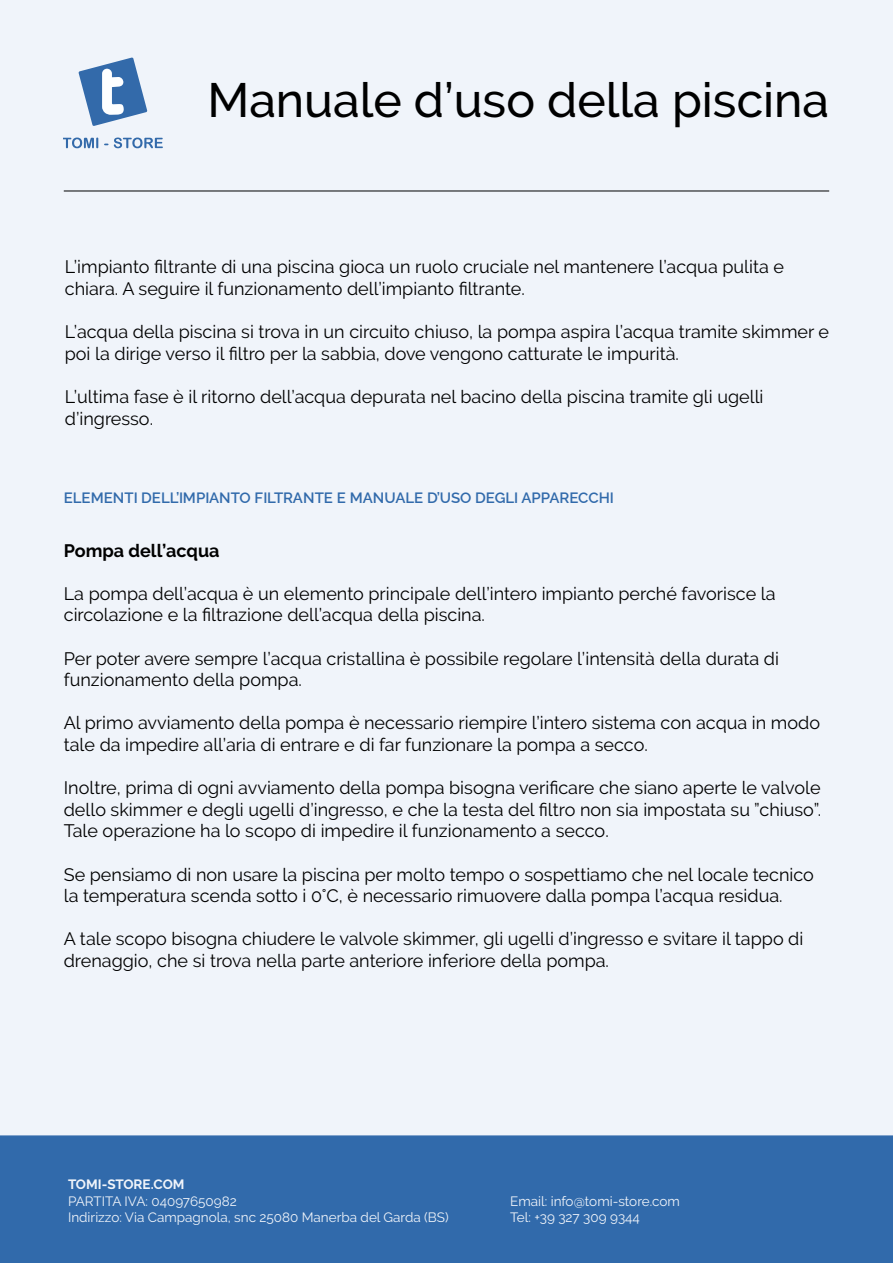
<style>
.page{position:relative;width:893px;height:1263px;background:#fff}
.page>*{position:absolute;margin:0;border:0;box-sizing:border-box;transform-origin:0 0}
.t1{font:500 48px "Raleway";color:#000}
.t2{font:18px/21.6px "Raleway";color:#000}
.t3{font:700 18px "Raleway";color:#000}
.t4{font:100 15px "Raleway";color:#316aab}
.t5{font:13.5px/16.2px "Raleway";color:#f0f4fa}
.t6{font:700 13.5px "Raleway";color:#f0f4fa}
</style>
<div class="page">
<div style="left:0;top:0;width:893px;height:1135px;background:#f0f4fa"></div>
<hr style="left:64px;top:191px;width:765px;height:1px;background:#000">
<div style="left:0;top:1135px;width:893px;height:128px;background:#316aab;border:2px solid #316aab"></div>
<svg style="left:78px;top:57px;width:69px;height:69px"></svg>
<svg style="left:63px;top:138px;width:35px;height:10px"></svg>
<svg style="left:114px;top:138px;width:48px;height:10px"></svg>
<h1 class="t1" style="left:208px;top:82px;width:623px">Manuale d’uso della piscina</h1>
<p class="t2" style="left:65px;top:256px;width:721px">L’impianto filtrante di una piscina gioca un ruolo cruciale nel mantenere l’acqua pulita e chiara. A seguire il funzionamento dell’impianto filtrante.</p>
<p class="t2" style="left:65px;top:321px;width:766px">L’acqua della piscina si trova in un circuito chiuso, la pompa aspira l’acqua tramite skimmer e poi la dirige verso il filtro per la sabbia, dove vengono catturate le impurità.</p>
<p class="t2" style="left:65px;top:386px;width:700px">L’ultima fase è il ritorno dell’acqua depurata nel bacino della piscina tramite gli ugelli d’ingresso.</p>
<p class="t4" style="left:64px;top:488px;width:552px">ELEMENTI DELL’IMPIANTO FILTRANTE E MANUALE D’USO DEGLI APPARECCHI</p>
<p class="t3" style="left:64px;top:543px;width:157px">Pompa dell’acqua</p>
<p class="t2" style="left:64px;top:582px;width:713px">La pompa dell’acqua è un elemento principale dell’intero impianto perché favorisce la circolazione e la filtrazione dell’acqua della piscina.</p>
<p class="t2" style="left:64px;top:647px;width:717px">Per poter avere sempre l’acqua cristallina è possibile regolare l’intensità della durata di funzionamento della pompa.</p>
<p class="t2" style="left:64px;top:712px;width:758px">Al primo avviamento della pompa è necessario riempire l’intero sistema con acqua in modo tale da impedire all’aria di entrare e di far funzionare la pompa a secco.</p>
<p class="t2" style="left:64px;top:777px;width:759px;text-align:justify">Inoltre, prima di ogni avviamento della pompa bisogna verificare che siano aperte le valvole dello skimmer e degli ugelli d’ingresso, e che la testa del filtro non sia impostata su ”chiuso”.<br>Tale operazione ha lo scopo di impedire il funzionamento a secco.</p>
<p class="t2" style="left:64px;top:863px;width:752px">Se pensiamo di non usare la piscina per molto tempo o sospettiamo che nel locale tecnico la temperatura scenda sotto i 0°C, è necessario rimuovere dalla pompa l’acqua residua.</p>
<p class="t2" style="left:64px;top:928px;width:741px">A tale scopo bisogna chiudere le valvole skimmer, gli ugelli d’ingresso e svitare il tappo di drenaggio, che si trova nella parte anteriore inferiore della pompa.</p>
<p class="t6" style="left:68px;top:1177px;width:118px">TOMI-STORE.COM</p>
<p class="t5" style="left:68px;top:1194px;width:382px">PARTITA IVA: 04097650982<br>Indirizzo: Via Campagnola, snc 25080 Manerba del Garda (BS)</p>
<p class="t5" style="left:510px;top:1194px;width:171px">Email: info@tomi-store.com<br>Tel: +39 327 309 9344</p>
</div>
